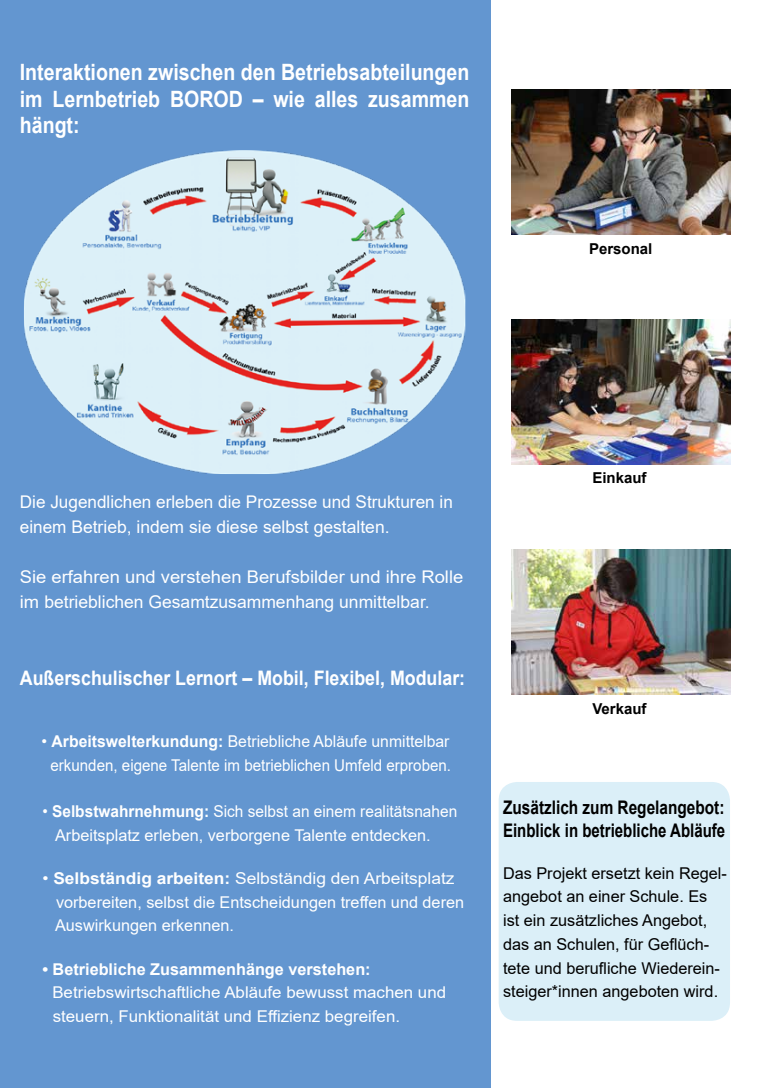
<style>
.page{position:relative;width:780px;height:1088px;background:#fff}
.page>*{position:absolute;margin:0;border:0;box-sizing:border-box;transform-origin:0 0}
.t1{font:700 22.5px/26.2px "Arial";color:#fff;text-align:justify;scale:.87 1}
.t2{font:700 20px "Arial";color:#fff;scale:.89 1}
.t3{font:700 18.75px/22.5px "Arial";color:#000;scale:.82 1}
.t4{font:17.5px/25px "Arial";color:#fff;scale:1.05 1}
.t5{font:17.5px/25px "Arial";color:#fff}
.t6{font:16.25px/23.8px "Arial";color:#000}
.t7{font:16.25px/23.8px "Arial";color:#fff;scale:1.07 1}
.t8{font:16.25px/23.8px "Arial";color:#fff;text-align:center}
.t9{font:16.25px/23.8px "Arial";color:#fff;scale:.95 1}
.t10{font:16.25px/23.8px "Arial";color:#fff;scale:1.04 1}
.t11{font:700 16.25px "Arial";color:#fff}
.t12{font:700 15px "Arial";color:#000}
.s1{font-weight:700}
</style>
<div class="page">
<hr style="left:0;top:0;width:1px;height:1088px;background:#6396d0">
<div style="left:1px;top:0;width:490px;height:1088px;background:#6396d0"></div>
<img style="left:24px;top:150px;width:441px;height:324px">
<img style="left:512px;top:89px;width:218px;height:145px">
<img style="left:512px;top:549px;width:218px;height:145px">
<img style="left:512px;top:319px;width:218px;height:145px">
<div style="left:498px;top:782px;width:232px;height:239px;background:#dbeff8;border-radius:18px"></div>
<h1 class="t1" style="left:20px;top:60px;width:518px">Interaktionen zwischen den Betriebsabteilungen im Lernbetrieb BOROD – wie alles zusammen hängt:</h1>
<p class="t12" style="left:589px;top:238px;width:65px">Personal</p>
<p class="t5" style="left:20px;top:489px;width:434px">Die Jugendlichen erleben die Prozesse und Strukturen in einem Betrieb, indem sie diese selbst gestalten.</p>
<p class="t4" style="left:20px;top:564px;width:424px">Sie erfahren und verstehen Berufsbilder und ihre Rolle im betrieblichen Gesamtzusammenhang unmittelbar.</p>
<p class="t2" style="left:20px;top:664px;width:502px">Außerschulischer Lernort – Mobil, Flexibel, Modular:</p>
<p class="t8" style="left:41px;top:730px;width:411px">• <span class="s1">Arbeitswelterkundung:</span> Betriebliche Abläufe unmittelbar erkunden, eigene Talente im betrieblichen Umfeld erproben.</p>
<p class="t9" style="left:55px;top:799px;width:425px;text-indent:-13px">• <span class="s1">Selbstwahrnehmung:</span> Sich selbst an einem realitätsnahen<br>Arbeitsplatz erleben, verborgene Talente entdecken.</p>
<p class="t7" style="left:55px;top:866px;width:384px;text-indent:-13px">• <span class="s1">Selbständig arbeiten:</span> Selbständig den Arbeitsplatz vorbereiten, selbst die Entscheidungen treffen und deren<br>Auswirkungen erkennen.</p>
<p class="t11" style="left:42px;top:957px;width:330px">• Betriebliche Zusammenhänge verstehen:</p>
<p class="t10" style="left:52px;top:981px;width:380px">Betriebswirtschaftliche Abläufe bewusst machen und steuern, Funktionalität und Effizienz begreifen.</p>
<p class="t12" style="left:592px;top:467px;width:56px">Einkauf</p>
<p class="t12" style="left:592px;top:698px;width:56px">Verkauf</p>
<p class="t3" style="left:503px;top:797px;width:272px">Zusätzlich zum Regelangebot:<br>Einblick in betriebliche Abläufe</p>
<p class="t6" style="left:503px;top:861px;width:225px">Das Projekt ersetzt kein Regel&shy;angebot an einer Schule. Es ist ein zusätzliches Angebot, das an Schulen, für Geflüch&shy;tete und berufliche Wiederein&shy;steiger*innen angeboten wird.</p>
</div>
